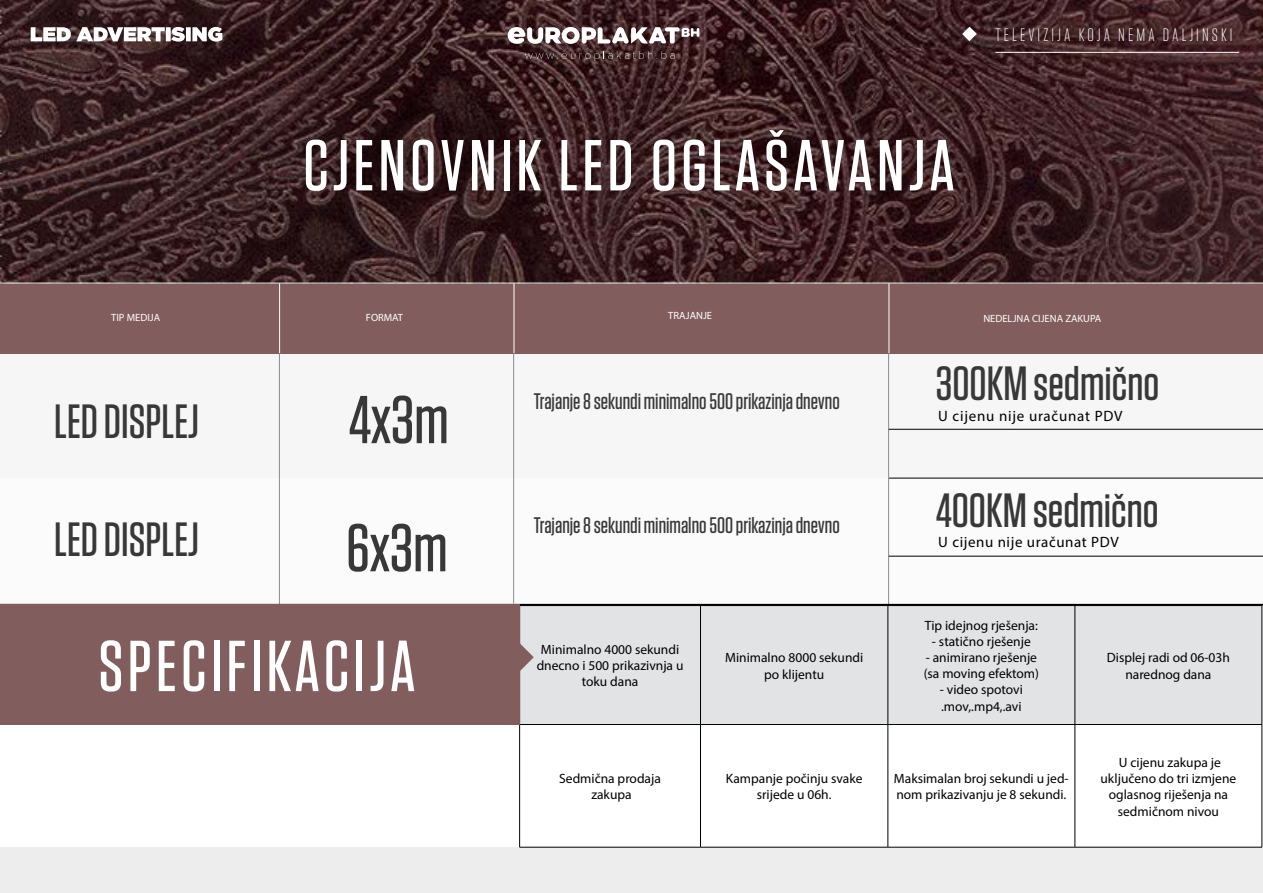
<style>
.page{position:relative;width:1263px;height:893px;background:#fff}
.page>*{position:absolute;margin:0;border:0;box-sizing:border-box;transform-origin:0 0}
.t1{font:500 72px "Tungsten";letter-spacing:.06em;color:#fff}
.t2{font:500 67.5px/128.1px "Tungsten";color:#383839}
.t3{font:500 48px "Tungsten";color:#383839}
.t4{font:500 22.5px "Tungsten";color:#383839}
.t5{font:300 18px "Tungsten";letter-spacing:.17em;color:#fff}
.t6{font:15px "Myriad Pro";letter-spacing:.045em;color:#000}
.t7{font:13.5px/16.2px "Myriad Pro";color:#000;text-align:center}
.t8{font:10.5px "Myriad Pro";color:#fff}
</style>
<div class="page">
<div style="left:0;top:848px;width:1263px;height:45px;background:#ededee"></div>
<div style="left:1px;top:353px;width:1262px;height:126px;background:#f6f6f6"></div>
<div style="left:1px;top:479px;width:1262px;height:125px;background:#fbfbfb"></div>
<div style="left:1px;top:0;width:1262px;height:353px;background:#825d5d"></div>
<img style="left:1px;top:0;width:1262px;height:283px">
<hr style="left:279px;top:283px;width:1px;height:70px;background:#fff">
<hr style="left:514px;top:283px;width:1px;height:70px;background:#fff">
<hr style="left:889px;top:283px;width:1px;height:70px;background:#fff">
<hr style="left:0;top:283px;width:1263px;height:1px;background:#fff">
<hr style="left:279px;top:353px;width:1px;height:251px;background:#8a8c8e">
<hr style="left:280px;top:605px;width:983px;height:1px;background:#8a8c8e">
<hr style="left:513px;top:353px;width:1px;height:250px;background:#8a8c8e">
<hr style="left:888px;top:353px;width:1px;height:252px;background:#8a8c8e">
<svg style="left:508px;top:27px;width:191px;height:17px;background:#a7999b"></svg>
<svg style="left:525px;top:51px;width:149px;height:10px"></svg>
<hr style="left:0;top:604px;width:1263px;height:1px;background:#000">
<svg style="left:962px;top:27px;width:15px;height:14px"></svg>
<hr style="left:995px;top:52px;width:244px;height:1px;background:#fff">
<div style="left:520px;top:606px;width:742px;height:118px;background:#e2e3e4"></div>
<svg style="left:520px;top:725px;width:742px;height:122px"></svg>
<hr style="left:519px;top:724px;width:181px;height:1px;background:#000">
<hr style="left:519px;top:725px;width:1px;height:122px;background:#000">
<hr style="left:700px;top:724px;width:188px;height:1px;background:#000">
<hr style="left:700px;top:725px;width:1px;height:122px;background:#000">
<hr style="left:888px;top:724px;width:187px;height:1px;background:#000">
<hr style="left:888px;top:725px;width:1px;height:122px;background:#000">
<hr style="left:1075px;top:724px;width:187px;height:1px;background:#000">
<hr style="left:1075px;top:725px;width:1px;height:122px;background:#000">
<hr style="left:1262px;top:725px;width:1px;height:122px;background:#000">
<hr style="left:519px;top:847px;width:181px;height:1px;background:#000">
<hr style="left:700px;top:847px;width:188px;height:1px;background:#000">
<hr style="left:888px;top:847px;width:187px;height:1px;background:#000">
<hr style="left:1075px;top:847px;width:187px;height:1px;background:#000">
<hr style="left:519px;top:605px;width:181px;height:1px;background:#000">
<hr style="left:519px;top:606px;width:1px;height:118px;background:#000">
<hr style="left:700px;top:605px;width:188px;height:1px;background:#000">
<hr style="left:700px;top:606px;width:1px;height:118px;background:#000">
<hr style="left:888px;top:605px;width:187px;height:1px;background:#000">
<hr style="left:888px;top:606px;width:1px;height:118px;background:#000">
<hr style="left:1075px;top:605px;width:187px;height:1px;background:#000">
<hr style="left:1075px;top:606px;width:1px;height:118px;background:#000">
<hr style="left:1262px;top:606px;width:1px;height:118px;background:#000">
<svg style="left:31px;top:27px;width:191px;height:15px;background:#b9b0b0"></svg>
<hr style="left:889px;top:556px;width:374px;height:1px;background:#000">
<hr style="left:889px;top:429px;width:374px;height:1px;background:#000">
<hr style="left:889px;top:478px;width:374px;height:1px;background:#000">
<div style="left:0;top:604px;width:519px;height:121px;background:#825d5d"></div>
<svg style="left:519px;top:637px;width:15px;height:40px"></svg>
<h1 class="t1" style="left:303px;top:128px;width:653px">CJENOVNIK LED OGLAŠAVANJA</h1>
<h3 class="t5" style="left:995px;top:26px;width:239px">TELEVIZIJA KOJA NEMA DALJINSKI</h3>
<p class="t8" style="left:668px;top:309px;width:45px">TRAJANJE</p>
<p class="t8" style="left:111px;top:311px;width:50px">TIP MEDIJA</p>
<p class="t8" style="left:366px;top:311px;width:39px">FORMAT</p>
<p class="t8" style="left:983px;top:312px;width:119px">NEDELJNA CIJENA ZAKUPA</p>
<h3 class="t3" style="left:54px;top:396px;width:147px">LED DISPLEJ</h3>
<h3 class="t3" style="left:54px;top:515px;width:147px">LED DISPLEJ</h3>
<h2 class="t2" style="left:346px;top:357px;width:104px">4x3m<br>6x3m</h2>
<h3 class="t4" style="left:534px;top:389px;width:308px">Trajanje 8 sekundi minimalno 500 prikazinja dnevno</h3>
<h3 class="t4" style="left:534px;top:513px;width:308px">Trajanje 8 sekundi minimalno 500 prikazinja dnevno</h3>
<h1 class="t1" style="left:98px;top:629px;width:319px">SPECIFIKACIJA</h1>
<p class="t7" style="left:537px;top:641px;width:148px">Minimalno 4000 sekundi dnecno i 500 prikazivnja u toku dana</p>
<p class="t7" style="left:725px;top:649px;width:140px">Minimalno 8000 sekundi po klijentu</p>
<h3 class="t3" style="left:936px;top:359px;width:225px">300KM sedmično</h3>
<p class="t6" style="left:938px;top:406px;width:186px">U cijenu nije uračunat PDV</p>
<h3 class="t3" style="left:936px;top:485px;width:224px">400KM sedmično</h3>
<p class="t6" style="left:938px;top:533px;width:182px">U cijenu nije uračunat PDV</p>
<p class="t7" style="left:925px;top:617px;width:115px">Tip idejnog rješenja:</p>
<p class="t7" style="left:932px;top:633px;width:100px">- statično rješenje</p>
<p class="t7" style="left:924px;top:649px;width:117px;text-align:left">- animirano rješenje (sa moving efektom)</p>
<p class="t7" style="left:940px;top:681px;width:85px;text-align:left">- video spotovi .mov,.mp4,.avi</p>
<p class="t7" style="left:1107px;top:649px;width:124px">Displej radi od 06-03h narednog dana</p>
<p class="t7" style="left:559px;top:770px;width:103px">Sedmična prodaja zakupa</p>
<p class="t7" style="left:726px;top:770px;width:138px">Kampanje počinju svake srijede u 06h.</p>
<p class="t7" style="left:894px;top:770px;width:176px;text-align:left">Maksimalan broj sekundi u jed&shy;nom prikazivanju je 8 sekundi.</p>
<p class="t7" style="left:1100px;top:754px;width:137px">U cijenu zakupa je uključeno do tri izmjene oglasnog riješenja na sedmičnom nivou</p>
</div>
